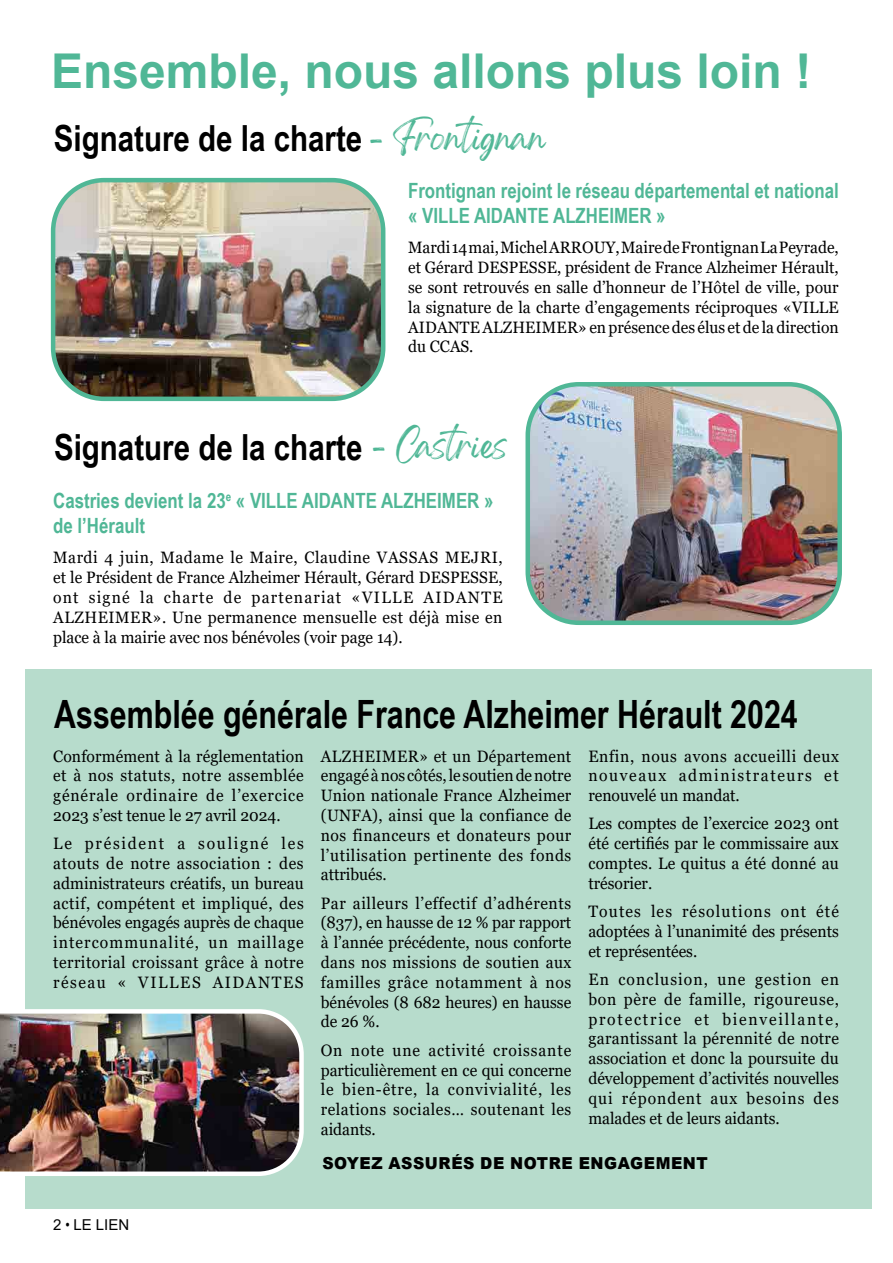
<style>
.page{position:relative;width:893px;height:1263px;background:#fff}
.page>*{position:absolute;margin:0;border:0;box-sizing:border-box;transform-origin:0 0}
.t1{font:700 48px "Arial";color:#50b796}
.t2{font:700 39px "Arial Narrow";color:#000;scale:.95 1}
.t3{font:700 36px "Arial Narrow";color:#000}
.t4{font:700 21px/25.2px "Arial Narrow";color:#50b796}
.t5{font:16.5px/19.8px "Georgia";letter-spacing:.015em;color:#000;text-align:justify;scale:.95 1}
.t6{font:900 16.5px "Arial";letter-spacing:.035em;color:#000;scale:.95 1}
.t7{font:15px "Arial";color:#000}
.s1{font-family:"Arial Narrow"}
</style>
<div class="page">
<img style="left:56px;top:183px;width:327px;height:213px">
<div style="left:51px;top:178px;width:334px;height:223px;border:4px solid #50b796;border-radius:51px"></div>
<img style="left:530px;top:387px;width:307px;height:233px">
<div style="left:525px;top:382px;width:317px;height:243px;border:4px solid #50b796;border-radius:51px"></div>
<div style="left:26px;top:669px;width:846px;height:540px;background:#b7dccc"></div>
<img style="left:0;top:1009px;width:304px;height:167px">
<h1 class="t1" style="left:51px;top:37px;width:762px">Ensemble, nous allons plus loin !</h1>
<h3 class="t3" style="left:54px;top:111px;width:493px">Signature de la charte <sub>-</sub> <sub>Frontignan</sub></h3>
<p class="t4" style="left:408px;top:177px;width:432px">Frontignan rejoint le réseau départemental et national « VILLE AIDANTE ALZHEIMER »</p>
<p class="t5" style="left:408px;top:238px;width:455px">Mardi 14 mai, Michel ARROUY, Maire de Frontignan La Peyrade, et Gérard DESPESSE, président de France Alzheimer Hérault, se sont retrouvés en salle d’honneur de l’Hôtel de ville, pour la signature de la charte d’engagements réciproques «VILLE AIDANTE ALZHEIMER» en présence des élus et de la direction du CCAS.</p>
<h3 class="t3" style="left:54px;top:420px;width:455px">Signature de la charte <sub>-</sub> <sub>Castries</sub></h3>
<p class="t4" style="left:53px;top:487px;width:442px">Castries devient la 23<sup>e</sup> « VILLE AIDANTE ALZHEIMER » de l’Hérault</p>
<p class="t5" style="left:53px;top:548px;width:475px">Mardi 4 juin, Madame le Maire, Claudine VASSAS MEJRI, et le Président de France Alzheimer Hérault, Gérard DESPESSE, ont signé la charte de partenariat «VILLE AIDANTE ALZHEIMER». Une permanence mensuelle est déjà mise en place à la mairie avec nos bénévoles (voir page 14).</p>
<h2 class="t2" style="left:54px;top:685px;width:784px">Assemblée générale France Alzheimer Hérault 2024</h2>
<p class="t5" style="left:53px;top:746px;width:265px">Conformément à la réglementation et à nos statuts, notre assemblée générale ordinaire de l’exercice 2023 s’est tenue le 27 avril 2024.</p>
<p class="t5" style="left:53px;top:834px;width:265px">Le président a souligné les atouts de notre association : des administrateurs créatifs, un bureau actif, compétent et impliqué, des bénévoles engagés auprès de chaque intercommunalité, un maillage territorial croissant grâce à notre réseau « VILLES AIDANTES</p>
<p class="t5" style="left:588px;top:746px;width:265px">Enfin, nous avons accueilli deux nouveaux administrateurs et renouvelé un mandat.</p>
<p class="t5" style="left:588px;top:814px;width:265px">Les comptes de l’exercice 2023 ont été certifiés par le commissaire aux comptes. Le quitus a été donné au trésorier.</p>
<p class="t5" style="left:588px;top:902px;width:265px">Toutes les résolutions ont été adoptées à l’unanimité des présents et représentées.</p>
<p class="t5" style="left:588px;top:970px;width:265px">En conclusion, une gestion en bon père de famille, rigoureuse, protectrice et bienveillante, garantissant la pérennité de notre association et donc la poursuite du développement d’activités nouvelles qui répondent aux besoins des malades et de leurs aidants.</p>
<p class="t6" style="left:322px;top:1151px;width:407px">SOYEZ ASSURÉS DE NOTRE ENGAGEMENT</p>
<p class="t5" style="left:321px;top:746px;width:265px">ALZHEIMER» et un Département engagé à nos côtés, le soutien de notre Union nationale France Alzheimer (UNFA), ainsi que la confiance de nos financeurs et donateurs pour l’utilisation pertinente des fonds attribués.</p>
<p class="t5" style="left:321px;top:893px;width:265px">Par ailleurs l’effectif d’adhérents (837), en hausse de 12 % par rapport à l’année précédente, nous conforte dans nos missions de soutien aux familles grâce notamment à nos bénévoles (8 682 heures) en hausse de 26 %.</p>
<p class="t5" style="left:321px;top:1040px;width:265px">On note une activité croissante particulièrement en ce qui concerne le bien-être, la convivialité, les relations sociales… soutenant les aidants.</p>
<p class="t7" style="left:53px;top:1215px;width:78px">2 <span class="s1">•</span> LE LIEN</p>
</div>
